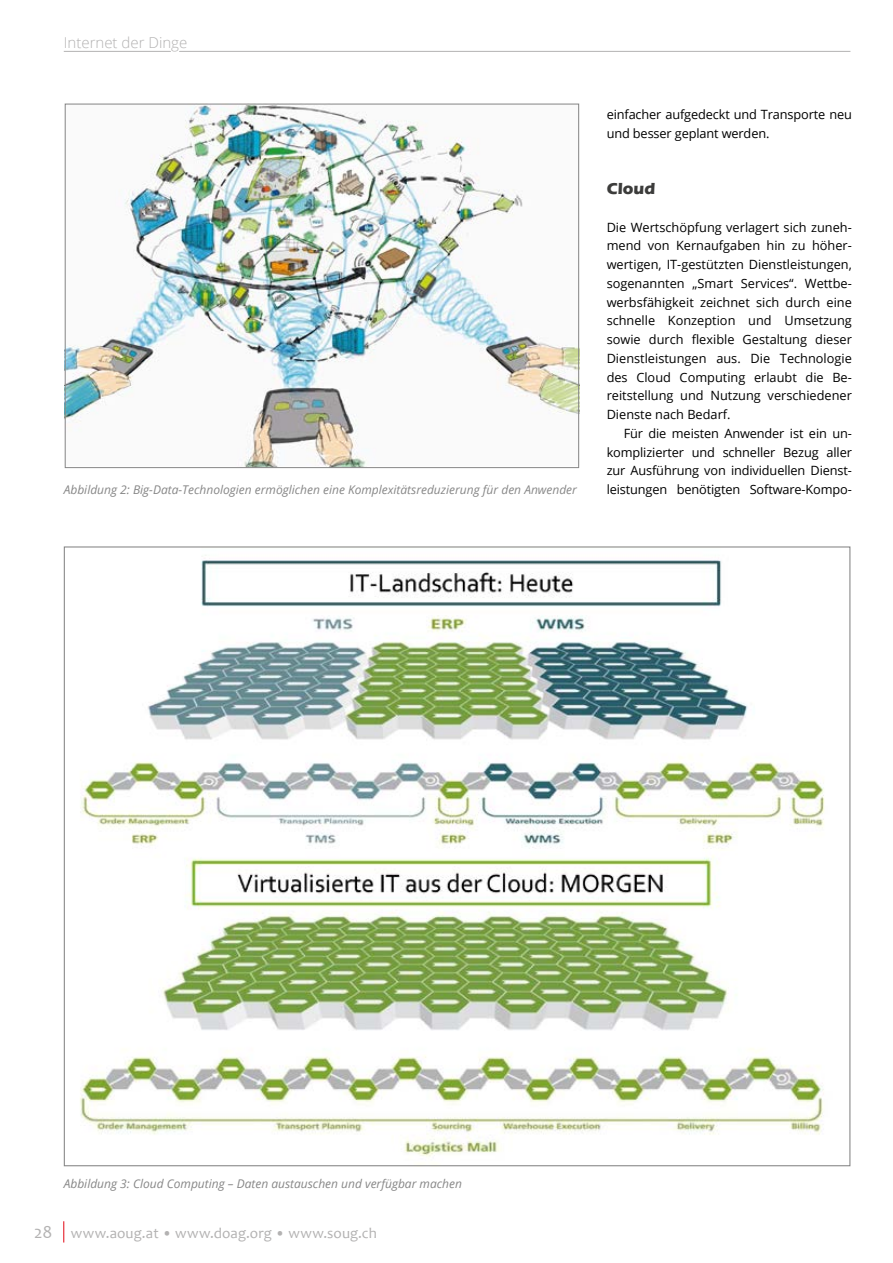
<style>
.page{position:relative;width:893px;height:1263px;background:#fff}
.page>*{position:absolute;margin:0;border:0;box-sizing:border-box;transform-origin:0 0}
.t1{font:700 16.5px "Eras ITC";color:#3c3c3b}
.t2{font:15px "Candara";letter-spacing:.01em;color:#b3b2b2}
.t3{font:300 15px "Open Sans";color:#b3b2b2}
.t4{font:12.75px/18.8px "Open Sans";letter-spacing:-.01em;color:#000;text-align:justify}
.t5{font:italic 12px "Open Sans";color:#878787}
.s1{font-size:18px}
</style>
<div class="page">
<svg style="left:63px;top:1221px;width:1px;height:21px"></svg>
<hr style="left:64px;top:51px;width:786px;height:1px;background:#b3b2b2">
<img style="left:80px;top:555px;width:745px;height:602px">
<img style="left:67px;top:106px;width:510px;height:360px">
<p class="t3" style="left:64px;top:32px;width:125px">Internet der Dinge</p>
<p class="t5" style="left:64px;top:481px;width:515px">Abbildung 2: Big-Data-Technologien ermöglichen eine Komplexitätsreduzierung für den Anwender</p>
<p class="t4" style="left:607px;top:105px;width:247px">einfacher aufgedeckt und Transporte neu und besser geplant werden.</p>
<p class="t1" style="left:607px;top:179px;width:50px">Cloud</p>
<p class="t4" style="left:607px;top:217px;width:247px">Die Wertschöpfung verlagert sich zuneh&shy;mend von Kernaufgaben hin zu höher&shy;wertigen, IT-gestützten Dienstleistungen, sogenannten „Smart Services“. Wettbe&shy;werbsfähigkeit zeichnet sich durch eine schnelle Konzeption und Umsetzung sowie durch flexible Gestaltung dieser Dienstleistungen aus. Die Technologie des Cloud Computing erlaubt die Be&shy;reitstellung und Nutzung verschiedener Dienste nach Bedarf.</p>
<p class="t4" style="left:607px;top:424px;width:247px;text-indent:17px">Für die meisten Anwender ist ein un&shy;komplizierter und schneller Bezug aller zur Ausführung von individuellen Dienst&shy;leistungen benötigten Software-Kompo-</p>
<p class="t5" style="left:64px;top:1175px;width:400px">Abbildung 3: Cloud Computing – Daten austauschen und verfügbar machen</p>
<p class="t2" style="left:34px;top:1223px;width:344px"><span class="s1">28</span> www.aoug.at • www.doag.org • www.soug.ch</p>
</div>
